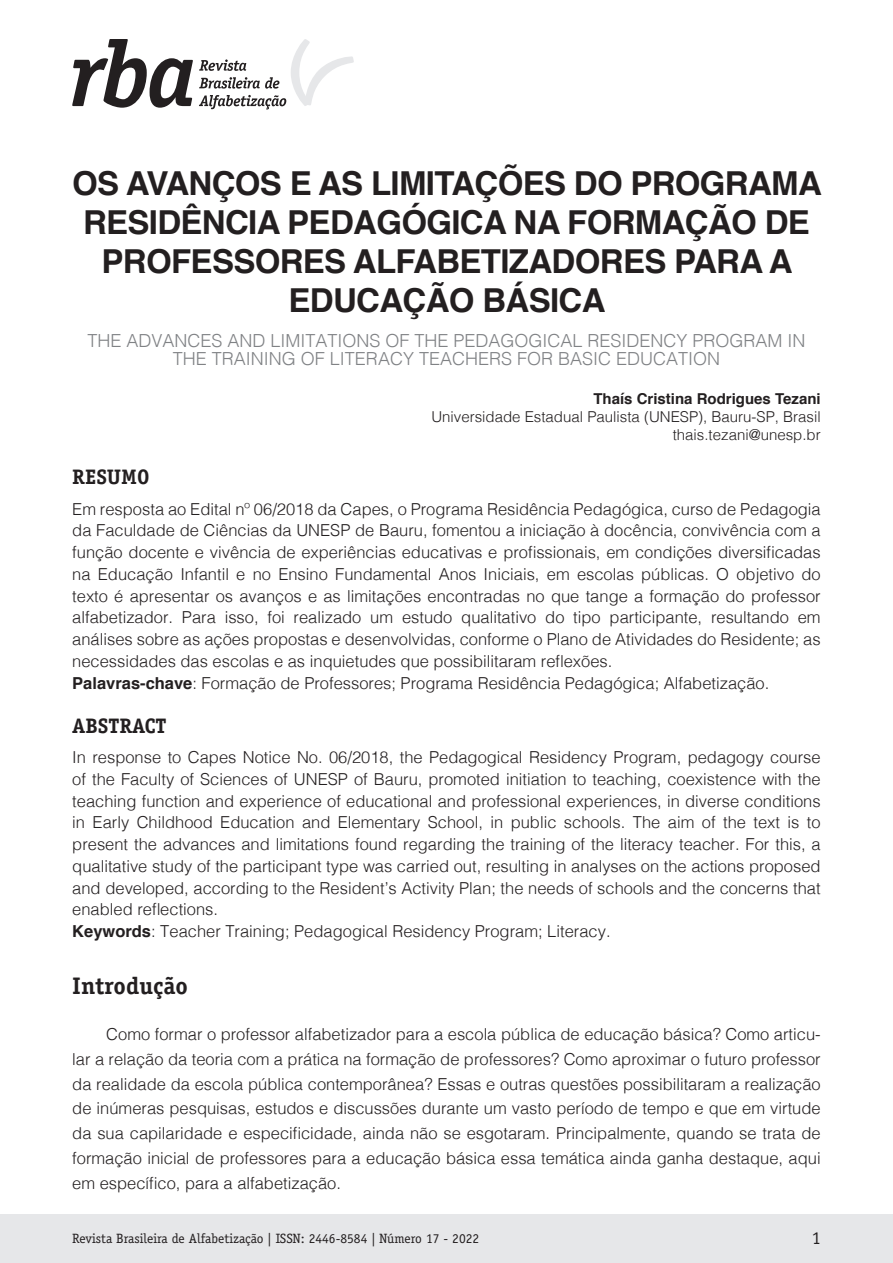
<style>
.page{position:relative;width:893px;height:1263px;background:#fff}
.page>*{position:absolute;margin:0;border:0;box-sizing:border-box;transform-origin:0 0}
._00_Titulo_Principal{font:700 33px/39px "Helvetica";letter-spacing:-.02em;color:#231f20;text-align:center}
._01_Texto_Titulo{font:700 24px "Officina Serif Std";color:#231f20}
._00_Titulo_Resumo_Ab{font:700 21px "Officina Serif Std";color:#231f20}
._00_Titulo_Principal-2{font:300 18px/18px "Helvetica";color:#808285;text-align:center}
.t1{font:18px "Officina Serif Std";color:#231f20}
._00_Texto_Resumo_Abs{font:300 16.5px/21.8px "Helvetica";color:#231f20;text-align:justify}
._01_Texto_Geral{font:300 16.5px/24.8px "Helvetica";color:#231f20;text-align:justify}
._00_Dados_Autor{font:300 15px/18px "Helvetica";color:#231f20;text-align:right}
.t2{font:13.5px "Officina Serif Std";color:#231f20}
.s1{font-weight:700}
</style>
<div class="page">
<div style="left:0;top:1215px;width:893px;height:48px;background:#e6e7e9"></div>
<svg style="left:72px;top:39px;width:121px;height:69px"></svg>
<svg style="left:199px;top:39px;width:155px;height:70px"></svg>
<p class="_00_Titulo_Principal" style="left:72px;top:164px;width:751px">OS AVANÇOS E AS LIMITAÇÕES DO PROGRAMA<br>RESIDÊNCIA PEDAGÓGICA NA FORMAÇÃO DE<br>PROFESSORES ALFABETIZADORES PARA A<br>EDUCAÇÃO BÁSICA</p>
<p class="_00_Titulo_Principal-2" style="left:87px;top:330px;width:720px">THE ADVANCES AND LIMITATIONS OF THE PEDAGOGICAL RESIDENCY PROGRAM IN<br>THE TRAINING OF LITERACY TEACHERS FOR BASIC EDUCATION</p>
<p class="_00_Dados_Autor" style="left:431px;top:389px;width:391px"><span class="s1">Thaís Cristina Rodrigues Tezani<br></span>Universidade Estadual Paulista (UNESP), Bauru-SP, Brasil thais.tezani@unesp.br</p>
<p class="_00_Titulo_Resumo_Ab" style="left:72px;top:464px;width:79px">RESUMO</p>
<p class="_00_Texto_Resumo_Abs" style="left:72px;top:497px;width:750px">Em resposta ao Edital nº 06/2018 da Capes, o Programa Residência Pedagógica, curso de Pedagogia da Faculdade de Ciências da UNESP de Bauru, fomentou a iniciação à docência, convivência com a função docente e vivência de experiências educativas e profissionais, em condições diversificadas na Educação Infantil e no Ensino Fundamental Anos Iniciais, em escolas públicas. O objetivo do texto é apresentar os avanços e as limitações encontradas no que tange a formação do professor alfabetizador. Para isso, foi realizado um estudo qualitativo do tipo participante, resultando em análises sobre as ações propostas e desenvolvidas, conforme o Plano de Atividades do Residente; as necessidades das escolas e as inquietudes que possibilitaram reflexões.</p>
<p class="_00_Texto_Resumo_Abs" style="left:72px;top:671px;width:698px"><span class="s1">Palavras-chave</span>: Formação de Professores; Programa Residência Pedagógica; Alfabetização.</p>
<p class="_00_Titulo_Resumo_Ab" style="left:72px;top:713px;width:96px">ABSTRACT</p>
<p class="_00_Texto_Resumo_Abs" style="left:72px;top:745px;width:750px">In response to Capes Notice No. 06/2018, the Pedagogical Residency Program, pedagogy course of the Faculty of Sciences of UNESP of Bauru, promoted initiation to teaching, coexistence with the teaching function and experience of educational and professional experiences, in diverse conditions in Early Childhood Education and Elementary School, in public schools. The aim of the text is to present the advances and limitations found regarding the training of the literacy teacher. For this, a qualitative study of the participant type was carried out, resulting in analyses on the actions proposed and developed, according to the Resident’s Activity Plan; the needs of schools and the concerns that enabled reflections.</p>
<p class="_00_Texto_Resumo_Abs" style="left:72px;top:919px;width:540px"><span class="s1">Keywords</span>: Teacher Training; Pedagogical Residency Program; Literacy.</p>
<p class="_01_Texto_Titulo" style="left:72px;top:971px;width:117px">Introdução</p>
<p class="_01_Texto_Geral" style="left:72px;top:1020px;width:750px;text-indent:34px">Como formar o professor alfabetizador para a escola pública de educação básica? Como articu&shy;lar a relação da teoria com a prática na formação de professores? Como aproximar o futuro professor da realidade da escola pública contemporânea? Essas e outras questões possibilitaram a realização de inúmeras pesquisas, estudos e discussões durante um vasto período de tempo e que em virtude da sua capilaridade e especificidade, ainda não se esgotaram. Principalmente, quando se trata de formação inicial de professores para a educação básica essa temática ainda ganha destaque, aqui em específico, para a alfabetização.</p>
<p class="t2" style="left:72px;top:1230px;width:408px">Revista Brasileira de Alfabetização | ISSN: 2446-8584 | Número 17 - 2022</p>
<p class="t1" style="left:812px;top:1227px;width:10px">1</p>
</div>
